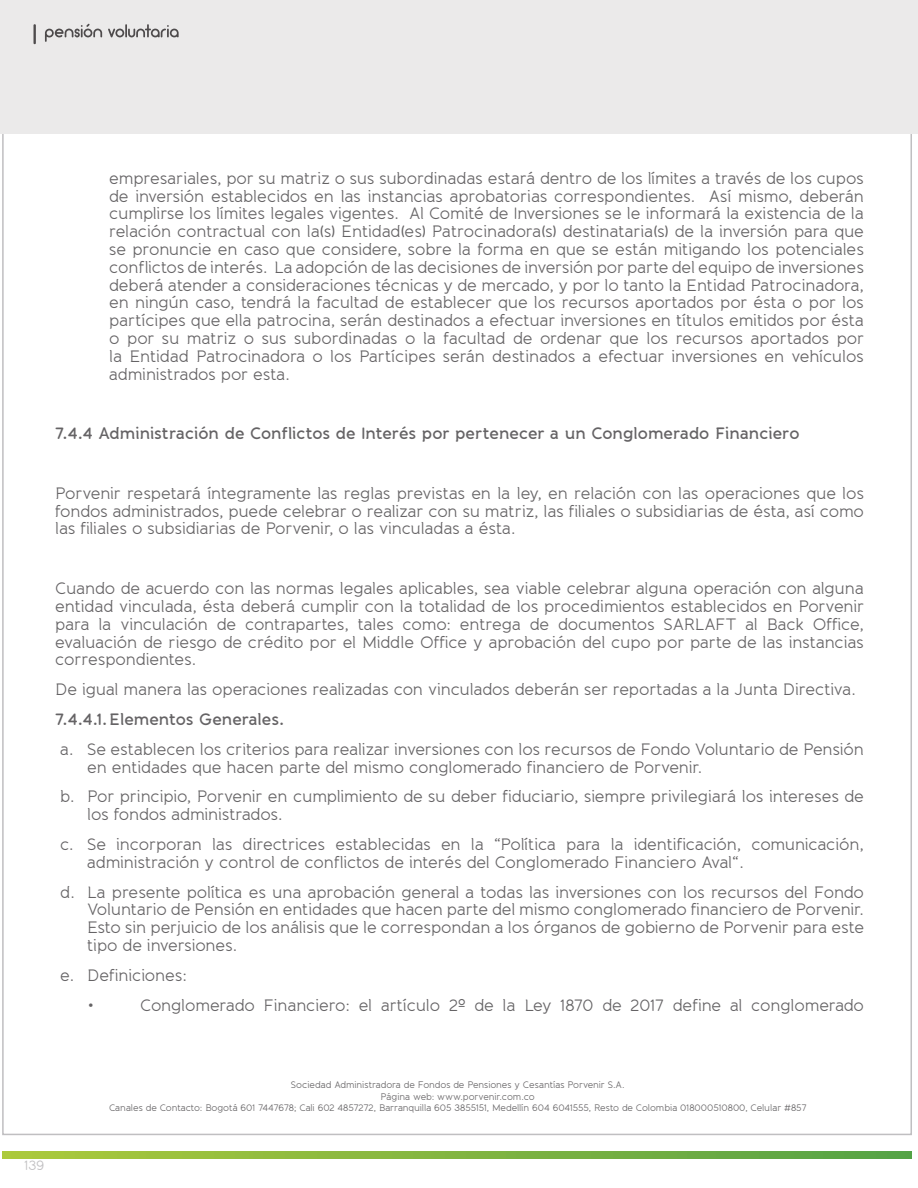
<style>
.page{position:relative;width:918px;height:1188px;background:#fff}
.page>*{position:absolute;margin:0;border:0;box-sizing:border-box;transform-origin:0 0}
.t1{font:16.5px/17.9px "Banda";letter-spacing:-.01em;color:#656365;text-align:justify}
.t2{font:600 16.5px "Banda";color:#656365}
.t3{font:13.5px "Banda";color:#c0bfc1}
.t4{font:9.45px/11.2px "Banda";letter-spacing:-.01em;color:#656365;text-align:center}
</style>
<div class="page">
<div style="left:0;top:0;width:918px;height:134px;background:#ebeaea"></div>
<hr style="left:34px;top:24px;width:2px;height:20px;background:#4e4b4c">
<svg style="left:45px;top:24px;width:57px;height:18px"></svg>
<svg style="left:108px;top:24px;width:71px;height:13px"></svg>
<svg style="left:3px;top:1151px;width:908px;height:8px;background:#81b540"></svg>
<p class="t1" style="left:109px;top:169px;width:756px">empresariales, por su matriz o sus subordinadas estará dentro de los límites a través de los cupos de inversión establecidos en las instancias aprobatorias correspondientes. Así mismo, deberán cumplirse los límites legales vigentes. Al Comité de Inversiones se le informará la existencia de la relación contractual con la(s) Entidad(es) Patrocinadora(s) destinataria(s) de la inversión para que se pronuncie en caso que considere, sobre la forma en que se están mitigando los potenciales conflictos de interés. La adopción de las decisiones de inversión por parte del equipo de inversiones deberá atender a consideraciones técnicas y de mercado, y por lo tanto la Entidad Patrocinadora, en ningún caso, tendrá la facultad de establecer que los recursos aportados por ésta o por los partícipes que ella patrocina, serán destinados a efectuar inversiones en títulos emitidos por ésta o por su matriz o sus subordinadas o la facultad de ordenar que los recursos aportados por la Entidad Patrocinadora o los Partícipes serán destinados a efectuar inversiones en vehículos administrados por esta.</p>
<p class="t2" style="left:55px;top:423px;width:746px">7.4.4 Administración de Conflictos de Interés por pertenecer a un Conglomerado Financiero</p>
<p class="t1" style="left:55px;top:484px;width:810px">Porvenir respetará íntegramente las reglas previstas en la ley, en relación con las operaciones que los fondos administrados, puede celebrar o realizar con su matriz, las filiales o subsidiarias de ésta, así como las filiales o subsidiarias de Porvenir, o las vinculadas a ésta.</p>
<p class="t1" style="left:55px;top:579px;width:810px">Cuando de acuerdo con las normas legales aplicables, sea viable celebrar alguna operación con alguna entidad vinculada, ésta deberá cumplir con la totalidad de los procedimientos establecidos en Porvenir para la vinculación de contrapartes, tales como: entrega de documentos SARLAFT al Back Office, evaluación de riesgo de crédito por el Middle Office y aprobación del cupo por parte de las instancias correspondientes.</p>
<p class="t1" style="left:55px;top:680px;width:802px">De igual manera las operaciones realizadas con vinculados deberán ser reportadas a la Junta Directiva.</p>
<p class="t2" style="left:55px;top:709px;width:230px">7.4.4.1.Elementos Generales.</p>
<p class="t1" style="left:87px;top:740px;width:778px;text-indent:-27px">a. Se establecen los criterios para realizar inversiones con los recursos de Fondo Voluntario de Pensión en entidades que hacen parte del mismo conglomerado financiero de Porvenir.</p>
<p class="t1" style="left:87px;top:788px;width:778px;text-indent:-27px">b. Por principio, Porvenir en cumplimiento de su deber fiduciario, siempre privilegiará los intereses de los fondos administrados.</p>
<p class="t1" style="left:87px;top:835px;width:778px;text-indent:-27px">c. Se incorporan las directrices establecidas en la “Política para la identificación, comunicación, administración y control de conflictos de interés del Conglomerado Financiero Aval“.</p>
<p class="t1" style="left:87px;top:883px;width:778px;text-indent:-27px">d. La presente política es una aprobación general a todas las inversiones con los recursos del Fondo Voluntario de Pensión en entidades que hacen parte del mismo conglomerado financiero de Porvenir.<br>Esto sin perjuicio de los análisis que le correspondan a los órganos de gobierno de Porvenir para este tipo de inversiones.</p>
<p class="t1" style="left:87px;top:960px;width:101px;line-height:29.8px;text-indent:-27px">e. Definiciones: •</p>
<p class="t1" style="left:140px;top:996px;width:725px">Conglomerado Financiero: el artículo 2º de la Ley 1870 de 2017 define al conglomerado</p>
<p class="t3" style="left:24px;top:1157px;width:21px">139</p>
<p class="t4" style="left:109px;top:1080px;width:699px">Sociedad Administradora de Fondos de Pensiones y Cesantías Porvenir S.A.<br>Página web: www.porvenir.com.co<br>Canales de Contacto: Bogotá 601 7447678; Cali 602 4857272, Barranquilla 605 3855151, Medellín 604 6041555, Resto de Colombia 018000510800, Celular #857</p>
</div>
